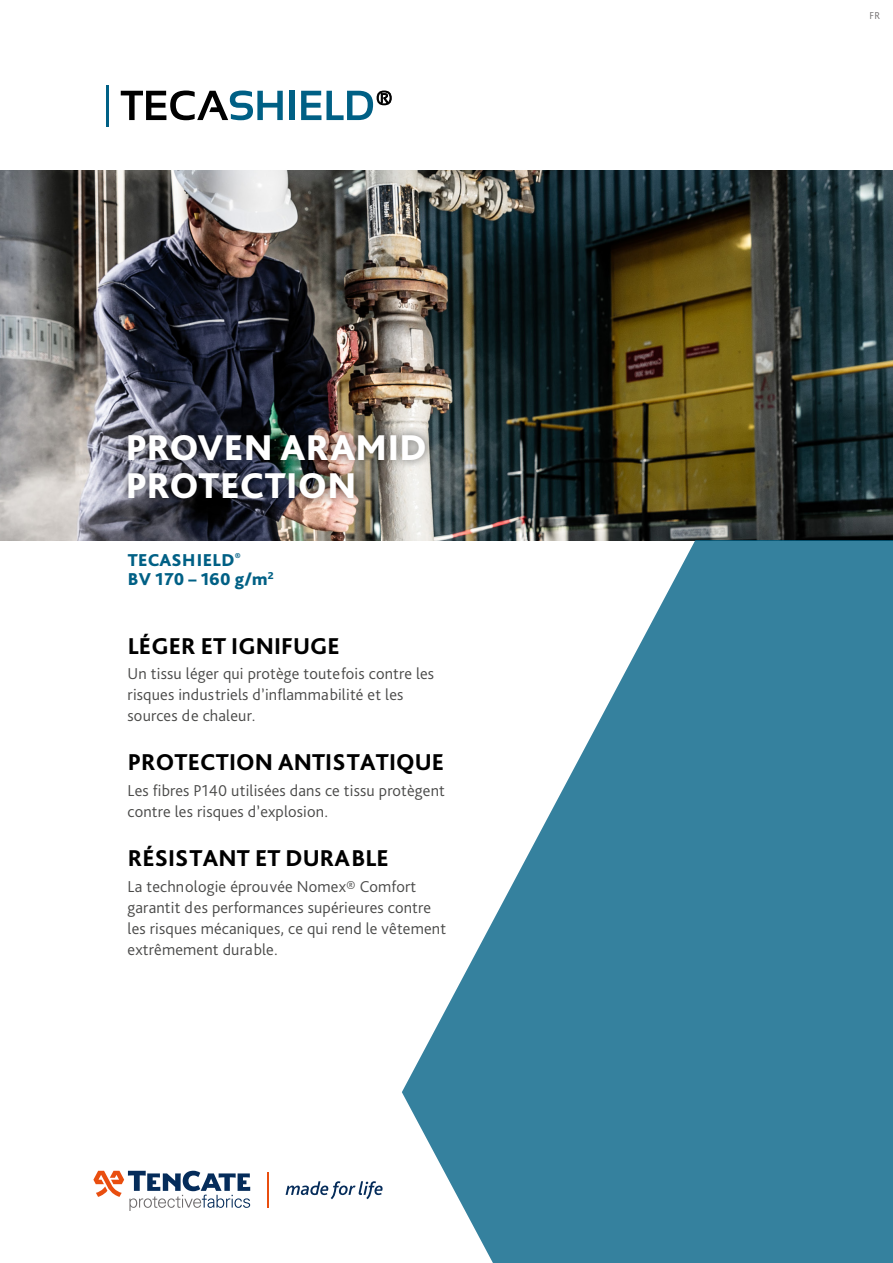
<style>
.page{position:relative;width:893px;height:1263px;background:#fff}
.page>*{position:absolute;margin:0;border:0;box-sizing:border-box;transform-origin:0 0}
.t1{font:800 37.5px/37.5px "Bliss Pro";letter-spacing:.01em;color:#fff}
.t2{font:800 24px "Bliss Pro";letter-spacing:.005em;color:#000}
.t3{font:800 18px/19.2px "Bliss Pro";letter-spacing:.025em;color:#006085}
.t4{font:300 16.5px/21px "Bliss Pro";letter-spacing:.01em;color:#4a4a49}
.t5{font:300 10.5px "Bliss Pro";color:#6f6c6d}
</style>
<div class="page">
<svg style="left:286px;top:1181px;width:97px;height:18px"></svg>
<svg style="left:93px;top:1171px;width:157px;height:40px"></svg>
<hr style="left:267px;top:1173px;width:2px;height:35px;background:#e94e0f">
<img style="left:0;top:170px;width:893px;height:370px">
<svg style="left:402px;top:540px;width:491px;height:723px;fill:#35819e"></svg>
<svg style="left:121px;top:91px;width:162px;height:29px"></svg>
<div style="left:289px;top:91px;width:6px;height:29px;background:#006085"></div>
<svg style="left:301px;top:91px;width:91px;height:29px"></svg>
<hr style="left:106px;top:85px;width:2px;height:41px;background:#006085">
<div style="left:119px;top:425px;width:316px;height:82px;background:#000;opacity:.6"></div>
<h1 class="t1" style="left:126px;top:428px;width:303px">PROVEN ARAMID<br>PROTECTION</h1>
<p class="t3" style="left:128px;top:550px;width:147px">TECASHIELD<sup>®<br></sup>BV 170 – 160 g/m<sup>2</sup></p>
<h2 class="t2" style="left:128px;top:631px;width:214px">LÉGER ET IGNIFUGE</h2>
<p class="t4" style="left:128px;top:663px;width:308px">Un tissu léger qui protège toutefois contre les risques industriels d’inflammabilité et les sources de chaleur.</p>
<h2 class="t2" style="left:128px;top:747px;width:318px">PROTECTION ANTISTATIQUE</h2>
<p class="t4" style="left:128px;top:780px;width:319px">Les fibres P140 utilisées dans ce tissu protègent contre les risques d’explosion.</p>
<h2 class="t2" style="left:128px;top:843px;width:263px">RÉSISTANT ET DURABLE</h2>
<p class="t4" style="left:128px;top:875px;width:320px">La technologie éprouvée Nomex® Comfort garantit des performances supérieures contre les risques mécaniques, ce qui rend le vêtement extrêmement durable.</p>
<p class="t5" style="left:869px;top:9px;width:12px">FR</p>
</div>
